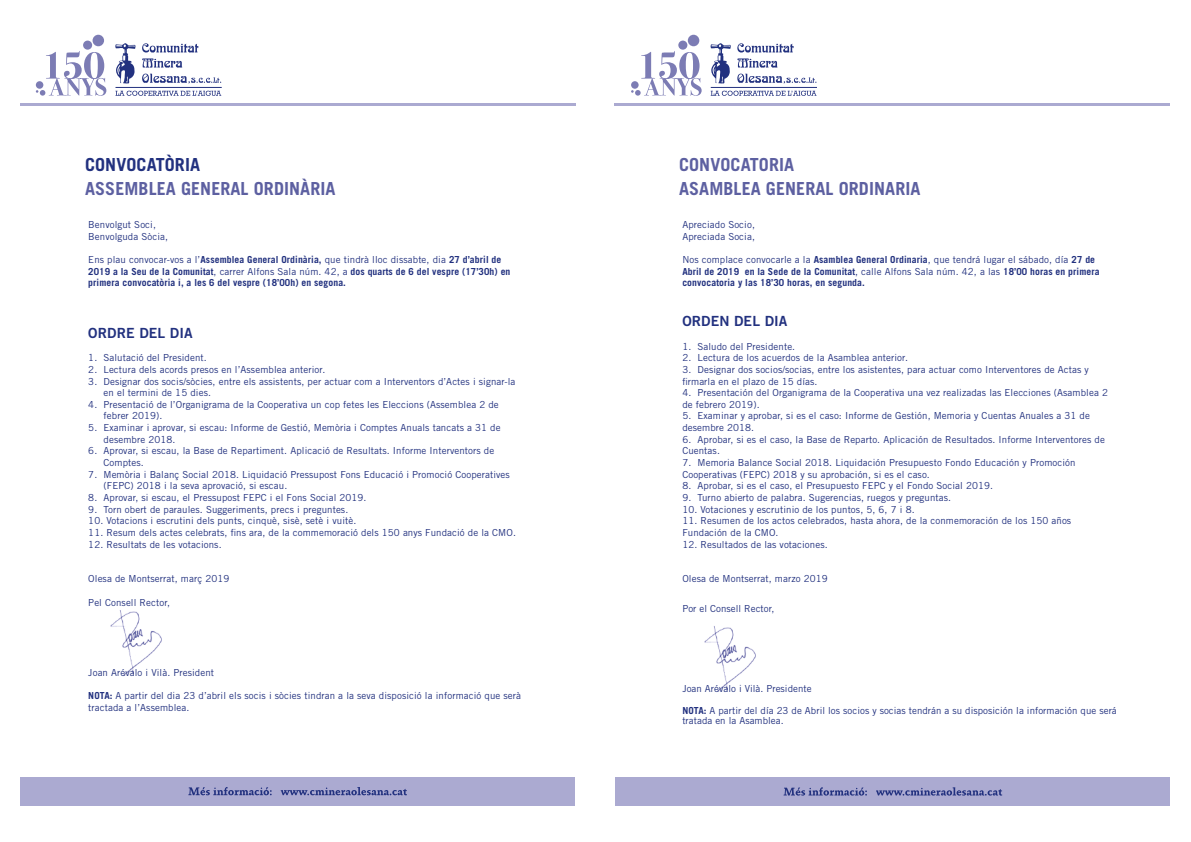
<style>
.page{position:relative;width:1191px;height:842px;background:#fff}
.page>*{position:absolute;margin:0;border:0;box-sizing:border-box;transform-origin:0 0}
.t1{font:700 18px/24px "Trade Gothic";letter-spacing:.005em;color:#5d60a1}
.t2{font:700 18px "Trade Gothic";letter-spacing:.005em;color:#22317f}
.t3{font:14px "Trade Gothic Bold Two";letter-spacing:.01em;color:#22317f}
.t4{font:9.7px/11.6px "Trade Gothic";letter-spacing:.01em;color:#22317f}
.t5{font:700 9.7px/11.6px "Trade Gothic";letter-spacing:.01em;color:#22317f}
.s1{font-weight:400}
.s2{font-weight:700}
</style>
<div class="page">
<img style="left:110px;top:610px;width:52px;height:66px">
<img style="left:704px;top:626px;width:52px;height:66px">
<div style="left:21px;top:777px;width:553px;height:28px;background:#abaad1"></div>
<svg style="left:281px;top:787px;width:126px;height:8px"></svg>
<svg style="left:188px;top:787px;width:84px;height:8px"></svg>
<div style="left:616px;top:777px;width:554px;height:29px;background:#abaad1"></div>
<svg style="left:876px;top:787px;width:126px;height:9px"></svg>
<svg style="left:783px;top:787px;width:84px;height:9px"></svg>
<hr style="left:20px;top:103px;width:556px;height:3px;background:#abaad1">
<hr style="left:614px;top:103px;width:556px;height:3px;background:#abaad1">
<svg style="left:142px;top:74px;width:79px;height:10px"></svg>
<svg style="left:142px;top:43px;width:56px;height:25px"></svg>
<svg style="left:115px;top:91px;width:106px;height:5px"></svg>
<svg style="left:115px;top:43px;width:20px;height:41px"></svg>
<hr style="left:115px;top:87px;width:107px;height:1px;background:#22317f">
<div style="left:93px;top:35px;width:11px;height:11px;background:#7c7cb4;border-radius:50%"></div>
<div style="left:83px;top:41px;width:9px;height:9px;background:#7c7cb4;border-radius:50%"></div>
<svg style="left:36px;top:51px;width:70px;height:45px"></svg>
<svg style="left:737px;top:74px;width:79px;height:10px"></svg>
<svg style="left:737px;top:43px;width:56px;height:25px"></svg>
<svg style="left:710px;top:91px;width:106px;height:5px"></svg>
<svg style="left:710px;top:43px;width:20px;height:41px"></svg>
<hr style="left:711px;top:87px;width:106px;height:1px;background:#22317f">
<div style="left:688px;top:35px;width:11px;height:11px;background:#7c7cb4;border-radius:50%"></div>
<div style="left:678px;top:41px;width:9px;height:9px;background:#7c7cb4;border-radius:50%"></div>
<svg style="left:631px;top:51px;width:70px;height:45px"></svg>
<h1 class="t2" style="left:85px;top:153px;width:117px">CONVOCATÒRIA</h1>
<h1 class="t1" style="left:85px;top:176px;width:252px">ASSEMBLEA GENERAL ORDINÀRIA</h1>
<p class="t4" style="left:88px;top:219px;width:81px">Benvolgut Soci,<br>Benvolguda Sòcia,</p>
<p class="t5" style="left:88px;top:254px;width:424px"><span class="s1">Ens plau convocar-vos a l’</span>Assemblea General Ordinària, <span class="s1">que tindrà lloc dissabte, dia</span> 27 d’abril de<br>2019 a la Seu de la Comunitat<span class="s1">, carrer Alfons Sala núm. 42, a</span> dos quarts de 6 del vespre (17’30h) en primera convocatòria i, a les 6 del vespre (18’00h) en segona.</p>
<h2 class="t3" style="left:88px;top:324px;width:106px">ORDRE DEL DIA</h2>
<p class="t4" style="left:88px;top:352px;width:120px">1. Salutació del President.</p>
<p class="t4" style="left:88px;top:364px;width:238px">2. Lectura dels acords presos en l’Assemblea anterior.</p>
<p class="t4" style="left:104px;top:375px;width:413px;text-indent:-15px">3. Designar dos socis/sòcies, entre els assistents, per actuar com a Interventors d’Actes i signar-la en el termini de 15 dies.</p>
<p class="t4" style="left:104px;top:398px;width:397px;text-indent:-15px">4. Presentació de l’Organigrama de la Cooperativa un cop fetes les Eleccions (Assemblea 2 de febrer 2019).</p>
<p class="t4" style="left:104px;top:422px;width:398px;text-indent:-15px">5. Examinar i aprovar, si escau: Informe de Gestió, Memòria i Comptes Anuals tancats a 31 de desembre 2018.</p>
<p class="t4" style="left:104px;top:445px;width:392px;text-indent:-15px">6. Aprovar, si escau, la Base de Repartiment. Aplicació de Resultats. Informe Interventors de<br>Comptes.</p>
<p class="t4" style="left:104px;top:468px;width:408px;text-indent:-15px">7. Memòria i Balanç Social 2018. Liquidació Pressupost Fons Educació i Promoció Cooperatives (FEPC) 2018 i la seva aprovació, si escau.</p>
<p class="t4" style="left:88px;top:492px;width:280px">8. Aprovar, si escau, el Pressupost FEPC i el Fons Social 2019.</p>
<p class="t4" style="left:88px;top:503px;width:261px">9. Torn obert de paraules. Suggeriments, precs i preguntes.</p>
<p class="t4" style="left:88px;top:515px;width:269px">10. Votacions i escrutini dels punts, cinquè, sisè, setè i vuitè.</p>
<p class="t4" style="left:88px;top:526px;width:429px">11. Resum dels actes celebrats, fins ara, de la commemoració dels 150 anys Fundació de la CMO.</p>
<p class="t4" style="left:88px;top:538px;width:135px">12. Resultats de les votacions.</p>
<p class="t4" style="left:88px;top:573px;width:142px">Olesa de Montserrat, març 2019</p>
<p class="t4" style="left:88px;top:596px;width:83px">Pel Consell Rector,</p>
<p class="t4" style="left:88px;top:666px;width:127px">Joan Arévalo i Vilà. President</p>
<p class="t4" style="left:88px;top:689px;width:434px"><span class="s2">NOTA:</span> A partir del dia 23 d’abril els socis i sòcies tindran a la seva disposició la informació que serà tractada a l’Assemblea.</p>
<h1 class="t1" style="left:679px;top:152px;width:243px">CONVOCATORIA<br>ASAMBLEA GENERAL ORDINARIA</h1>
<p class="t4" style="left:682px;top:219px;width:74px">Apreciado Socio,<br>Apreciada Socia,</p>
<p class="t5" style="left:682px;top:254px;width:419px"><span class="s1">Nos complace convocarle a la</span> Asamblea General Ordinaria<span class="s1">, que tendrá lugar el sábado, día</span> 27 de<br>Abril de 2019 en la Sede de la Comunitat<span class="s1">, calle Alfons Sala núm. 42, a las</span> 18’00 horas en primera convocatoria y las 18’30 horas, en segunda.</p>
<h2 class="t3" style="left:682px;top:313px;width:107px">ORDEN DEL DIA</h2>
<p class="t4" style="left:682px;top:340px;width:114px">1. Saludo del Presidente.</p>
<p class="t4" style="left:682px;top:352px;width:227px">2. Lectura de los acuerdos de la Asamblea anterior.</p>
<p class="t4" style="left:682px;top:364px;width:408px">3. Designar dos socios/socias, entre los asistentes, para actuar como Interventores de Actas y firmarla en el plazo de 15 días.</p>
<p class="t4" style="left:682px;top:387px;width:427px">4. Presentación del Organigrama de la Cooperativa una vez realizadas las Elecciones (Asamblea 2 de febrero 2019).</p>
<p class="t4" style="left:682px;top:410px;width:409px">5. Examinar y aprobar, si es el caso: Informe de Gestión, Memoria y Cuentas Anuales a 31 de desembre 2018.</p>
<p class="t4" style="left:682px;top:433px;width:424px">6. Aprobar, si es el caso, la Base de Reparto. Aplicación de Resultados. Informe Interventores de<br>Cuentas.</p>
<p class="t4" style="left:682px;top:457px;width:395px">7. Memoria Balance Social 2018. Liquidación Presupuesto Fondo Educación y Promoción<br>Cooperativas (FEPC) 2018 y su aprobación, si es el caso.</p>
<p class="t4" style="left:682px;top:480px;width:312px">8. Aprobar, si es el caso, el Presupuesto FEPC y el Fondo Social 2019.</p>
<p class="t4" style="left:682px;top:492px;width:270px">9. Turno abierto de palabra. Sugerencias, ruegos y preguntas.</p>
<p class="t4" style="left:682px;top:503px;width:234px">10. Votaciones y escrutinio de los puntos, 5, 6, 7 i 8.</p>
<p class="t4" style="left:682px;top:515px;width:390px">11. Resumen de los actos celebrados, hasta ahora, de la conmemoración de los 150 años<br>Fundación de la CMO.</p>
<p class="t4" style="left:682px;top:538px;width:147px">12. Resultados de las votaciones.</p>
<p class="t4" style="left:682px;top:573px;width:147px">Olesa de Montserrat, marzo 2019</p>
<p class="t4" style="left:682px;top:603px;width:94px">Por el Consell Rector,</p>
<p class="t4" style="left:682px;top:683px;width:131px">Joan Arévalo i Vilà. Presidente</p>
<p class="t4" style="left:682px;top:705px;width:436px;line-height:10px"><span class="s2">NOTA:</span> A partir del día 23 de Abril los socios y socias tendrán a su disposición la información que será tratada en la Asamblea.</p>
</div>
